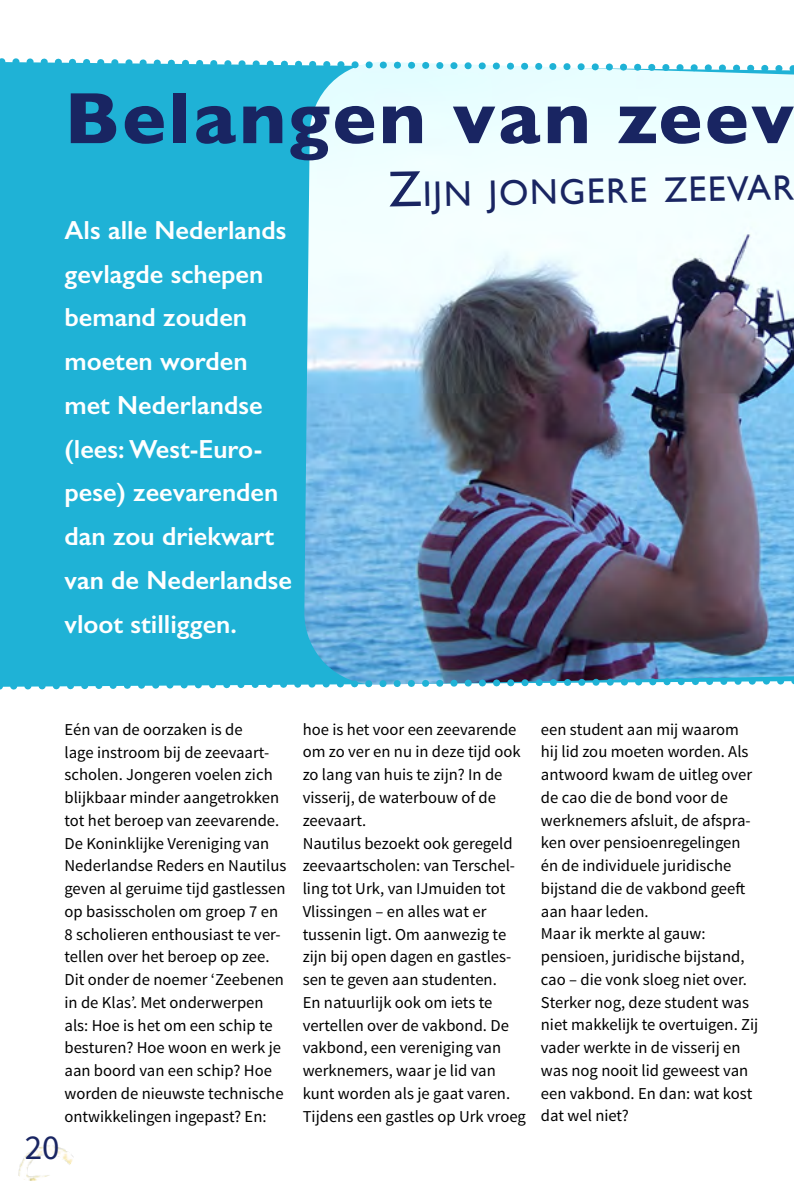
<style>
.page{position:relative;width:794px;height:1191px;background:#fff}
.page>*{position:absolute;margin:0;border:0;box-sizing:border-box;transform-origin:0 0}
.t1{font:700 73.5px "Gill Sans";letter-spacing:.035em;color:#192562}
.t2{font:35.52px "Gill Sans";color:#192562}
.t3{font:35px "Source Sans Pro";color:#192562}
.t4{font:600 26.25px/43.8px "Gill Sans";color:#fff}
.t5{font:16.62px/22.8px "Source Sans Pro";color:#000}
.s1{font-size:50.75px}
</style>
<div class="page">
<div style="left:0;top:83px;width:304px;height:585px;background:#1fb2d6"></div>
<img style="left:304px;top:83px;width:490px;height:585px">
<svg style="left:0;top:668px;width:794px;height:22px"></svg>
<svg style="left:0;top:58px;width:794px;height:25px"></svg>
<img style="left:18px;top:1145px;width:56px;height:36px">
<h1 class="t1" style="left:64px;top:60px;width:731px">Belangen van zeev</h1>
<h2 class="t2" style="left:388px;top:174px;width:407px;rotate:-1deg"><span class="s1">Z</span>ijn jongere zeevar</h2>
<h3 class="t4" style="left:64px;top:208px;width:229px">Als alle Nederlands gevlagde schepen bemand zouden moeten worden met Nederlandse (lees: West-Euro&shy;pese) zeevarenden dan zou driekwart van de Nederlandse vloot stilliggen.</h3>
<p class="t5" style="left:64px;top:718px;width:223px">Eén van de oorzaken is de<br>lage instroom bij de zeevaart&shy;scholen. Jongeren voelen zich blijkbaar minder aangetrokken tot het beroep van zeevarende.<br>De Koninklijke Vereniging van<br>Nederlandse Reders en Nautilus geven al geruime tijd gastlessen op basisscholen om groep 7 en<br>8 scholieren enthousiast te ver&shy;tellen over het beroep op zee.<br>Dit onder de noemer ‘Zeebenen in de Klas’. Met onderwerpen als: Hoe is het om een schip te besturen? Hoe woon en werk je aan boord van een schip? Hoe worden de nieuwste technische ontwikkelingen ingepast? En:</p>
<p class="t5" style="left:303px;top:718px;width:225px">hoe is het voor een zeevarende om zo ver en nu in deze tijd ook zo lang van huis te zijn? In de visserij, de waterbouw of de zeevaart.<br>Nautilus bezoekt ook geregeld zeevaartscholen: van Terschel&shy;ling tot Urk, van IJmuiden tot<br>Vlissingen – en alles wat er tussenin ligt. Om aanwezig te zijn bij open dagen en gastles&shy;sen te geven aan studenten.<br>En natuurlijk ook om iets te vertellen over de vakbond. De vakbond, een vereniging van werknemers, waar je lid van kunt worden als je gaat varen.<br>Tijdens een gastles op Urk vroeg</p>
<p class="t5" style="left:541px;top:718px;width:220px">een student aan mij waarom hij lid zou moeten worden. Als antwoord kwam de uitleg over de cao die de bond voor de werknemers afsluit, de afspra&shy;ken over pensioenregelingen én de individuele juridische bijstand die de vakbond geeft aan haar leden.<br>Maar ik merkte al gauw: pensioen, juridische bijstand, cao – die vonk sloeg niet over.<br>Sterker nog, deze student was niet makkelijk te overtuigen. Zij vader werkte in de visserij en was nog nooit lid geweest van een vakbond. En dan: wat kost dat wel niet?</p>
<h3 class="t3" style="left:25px;top:1126px;width:36px">20</h3>
</div>
